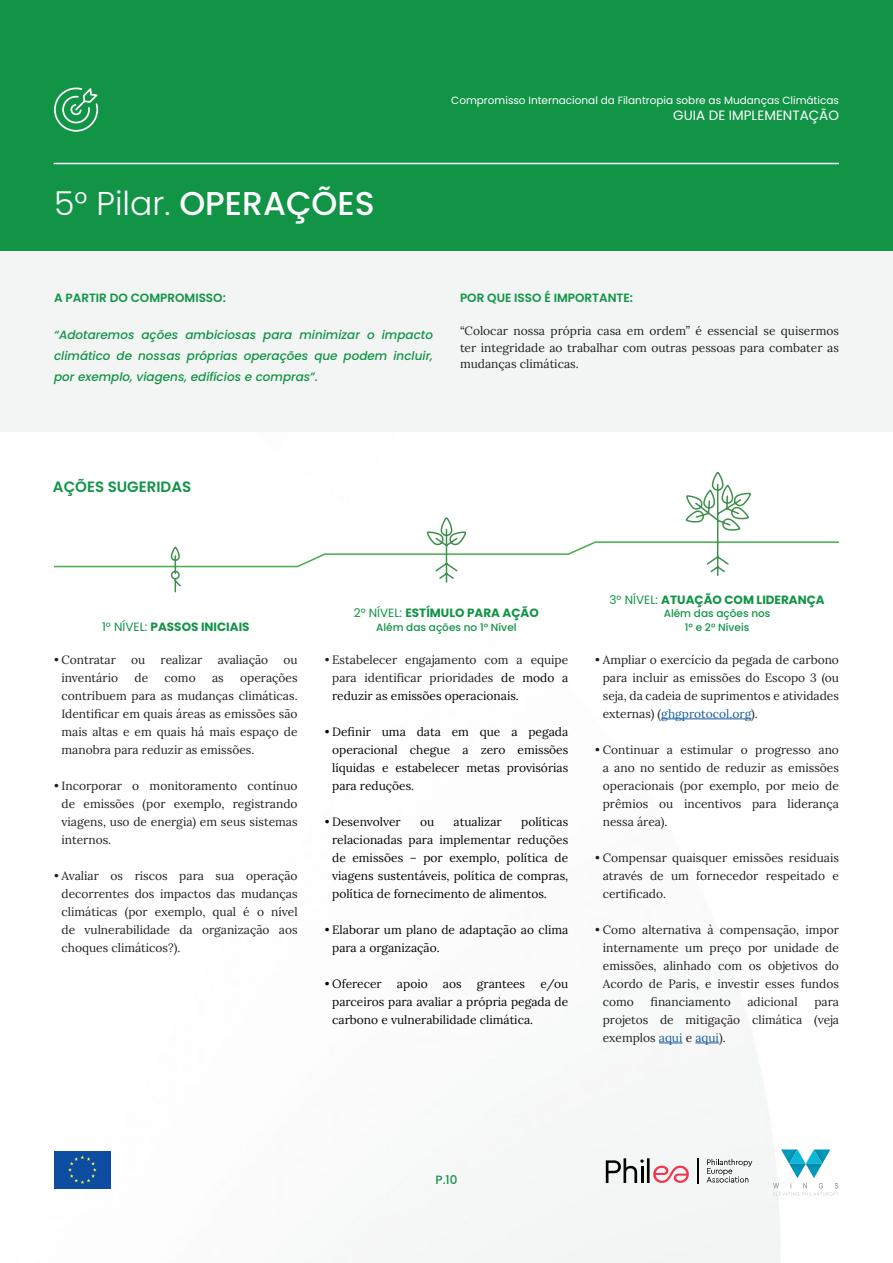
<style>
.page{position:relative;width:893px;height:1263px;background:#fff}
.page>*{position:absolute;margin:0;border:0;box-sizing:border-box;transform-origin:0 0}
.t1{font:500 33px "Poppins";color:#fff}
.t2{font:600 15px "Poppins";color:#119446}
.t3{font:13.5px "Poppins";color:#fff}
.t4{font:12px/18px "Lora";color:#231f20;text-align:justify}
.t5{font:12px/18px "Lora";color:#040503;text-align:justify}
.t6{font:italic 500 12px/21px "Poppins";color:#119446;text-align:justify}
.t7{font:700 12px "Poppins";color:#119446}
.t8{font:600 12px "Poppins";color:#119446}
.t9{font:500 12px "Poppins";color:#119446}
.t10{font:10.5px "Poppins";color:#fff}
.t11{font:500 10.5px "Poppins";color:#119446}
.s1{font-weight:300}
.s2{font-weight:400}
.s3{color:#040503}
.s4{color:#175d9e}
</style>
<div class="page">
<img style="left:436px;top:718px;width:403px;height:545px">
<div style="left:0;top:0;width:893px;height:255px;background:#119446"></div>
<div style="left:0;top:251px;width:893px;height:181px;background:#f2f5f4"></div>
<hr style="left:661px;top:718px;width:90px;height:1px;background:#175d9e">
<svg style="left:659px;top:1042px;width:23px;height:1px"></svg>
<svg style="left:695px;top:1042px;width:24px;height:1px"></svg>
<svg style="left:54px;top:88px;width:44px;height:44px"></svg>
<hr style="left:54px;top:163px;width:785px;height:1px;background:#fff">
<div style="left:54px;top:1151px;width:57px;height:38px;background:#0d4da1"></div>
<svg style="left:68px;top:1155px;width:29px;height:29px"></svg>
<svg style="left:707px;top:1159px;width:45px;height:23px"></svg>
<svg style="left:697px;top:1158px;width:1px;height:25px"></svg>
<svg style="left:606px;top:1158px;width:83px;height:25px"></svg>
<img style="left:773px;top:1183px;width:65px;height:5px">
<img style="left:785px;top:1192px;width:53px;height:4px">
<svg style="left:781px;top:1149px;width:49px;height:29px"></svg>
<svg style="left:54px;top:471px;width:785px;height:122px"></svg>
<p class="t1" style="left:54px;top:184px;width:322px"><span class="s1">5° Pilar.</span> OPERAÇÕES</p>
<p class="t10" style="left:451px;top:94px;width:389px">Compromisso Internacional da Filantropia sobre as Mudanças Climáticas</p>
<p class="t3" style="left:673px;top:108px;width:167px">GUIA DE IMPLEMENTAÇÃO</p>
<p class="t8" style="left:54px;top:291px;width:173px">A PARTIR DO COMPROMISSO:</p>
<p class="t6" style="left:54px;top:325px;width:380px">“Adotaremos ações ambiciosas para minimizar o impacto climático de nossas próprias operações que podem incluir, por exemplo, viagens, edifícios e compras”.</p>
<p class="t8" style="left:460px;top:291px;width:175px">POR QUE ISSO É IMPORTANTE:</p>
<p class="t4" style="left:460px;top:322px;width:380px;line-height:16.5px">“Colocar nossa própria casa em ordem” é essencial se quisermos ter integridade ao trabalhar com outras pessoas para combater as mudanças climáticas.</p>
<p class="t2" style="left:53px;top:478px;width:140px">AÇÕES SUGERIDAS</p>
<p class="t7" style="left:102px;top:619px;width:149px"><span class="s2">1° NÍVEL:</span> PASSOS INICIAIS</p>
<p class="t4" style="left:54px;top:650px;width:63px">• Contratar</p>
<p class="t4" style="left:131px;top:650px;width:16px">ou</p>
<p class="t4" style="left:161px;top:650px;width:43px">realizar</p>
<p class="t4" style="left:218px;top:650px;width:52px">avaliação</p>
<p class="t4" style="left:283px;top:650px;width:16px">ou</p>
<p class="t4" style="left:62px;top:668px;width:58px">inventário</p>
<p class="t4" style="left:134px;top:668px;width:15px">de</p>
<p class="t4" style="left:165px;top:668px;width:33px">como</p>
<p class="t4" style="left:212px;top:668px;width:13px">as</p>
<p class="t4" style="left:62px;top:668px;width:238px;text-indent:179px">operações contribuem para as mudanças climáticas.<br>Identificar em quais áreas as emissões são mais altas e em quais há mais espaço de manobra para reduzir as emissões.</p>
<p class="t4" style="left:62px;top:776px;width:238px;text-indent:-8px">• Incorporar o monitoramento contínuo de emissões (por exemplo, registrando viagens, uso de energia) em seus sistemas internos.</p>
<p class="t4" style="left:62px;top:866px;width:238px;text-indent:-8px">• Avaliar os riscos para sua operação decorrentes dos impactos das mudanças climáticas (por exemplo, qual é o nível de vulnerabilidade da organização aos choques climáticos?).</p>
<p class="t7" style="left:354px;top:606px;width:187px"><span class="s2">2° NÍVEL:</span> ESTÍMULO PARA AÇÃO</p>
<p class="t11" style="left:376px;top:621px;width:142px">Além das ações no 1° Nível</p>
<p class="t4" style="left:332px;top:650px;width:238px;text-indent:-8px">• Estabelecer engajamento com a equipe para identificar prioridades <span class="s3">de modo a reduzir as emissões operacionais.</span></p>
<p class="t5" style="left:332px;top:722px;width:238px;text-indent:-8px">• Definir uma data em que a pegada operacional chegue a zero emissões líquidas e estabelecer metas provisórias para reduções.</p>
<p class="t5" style="left:325px;top:812px;width:78px">• Desenvolver</p>
<p class="t5" style="left:420px;top:812px;width:16px">ou</p>
<p class="t5" style="left:454px;top:812px;width:50px">atualizar</p>
<p class="t5" style="left:332px;top:812px;width:238px;text-indent:189px">políticas relacionadas para implementar reduções de emissões – por exemplo, política de viagens sustentáveis, política de compras, política de fornecimento de alimentos.</p>
<p class="t5" style="left:332px;top:920px;width:238px;text-indent:-8px">• Elaborar um plano de adaptação ao clima para a organização.</p>
<p class="t5" style="left:325px;top:974px;width:59px">• Oferecer</p>
<p class="t5" style="left:397px;top:974px;width:32px">apoio</p>
<p class="t5" style="left:443px;top:974px;width:20px">aos</p>
<p class="t5" style="left:477px;top:974px;width:50px">grantees</p>
<p class="t5" style="left:332px;top:974px;width:238px;text-indent:208px">e/ou parceiros para avaliar a própria pegada de carbono e vulnerabilidade climática.</p>
<p class="t7" style="left:609px;top:592px;width:217px"><span class="s2">3° NÍVEL:</span> ATUAÇÃO COM LIDERANÇA</p>
<p class="t11" style="left:664px;top:607px;width:108px">Além das ações nos</p>
<p class="t11" style="left:685px;top:621px;width:66px">1° e 2° Níveis</p>
<p class="t4" style="left:603px;top:650px;width:238px;text-indent:-8px">• Ampliar o exercício da pegada de carbono para incluir as emissões do Escopo 3 (ou seja, da cadeia de suprimentos e atividades externas) (<span class="s4">ghgprotocol.org</span>).</p>
<p class="t4" style="left:603px;top:740px;width:238px;text-indent:-8px">• Continuar a estimular o progresso ano a ano no sentido de reduzir as emissões operacionais (por exemplo, por meio de prêmios ou incentivos para liderança nessa área).</p>
<p class="t4" style="left:603px;top:848px;width:238px;text-indent:-8px">• Compensar quaisquer emissões residuais através de um fornecedor respeitado e certificado.</p>
<p class="t4" style="left:603px;top:920px;width:238px;text-indent:-8px">• Como alternativa à compensação, impor internamente um preço por unidade de emissões, alinhado com os objetivos do Acordo de Paris, e investir esses fundos como</p>
<p class="t4" style="left:650px;top:992px;width:82px">financiamento</p>
<p class="t4" style="left:747px;top:992px;width:52px">adicional</p>
<p class="t4" style="left:603px;top:992px;width:238px;text-indent:211px">para projetos de mitigação climática (veja exemplos <span class="s4">aqui</span> e <span class="s4">aqui</span>).</p>
<p class="t9" style="left:435px;top:1172px;width:23px">P.10</p>
</div>
